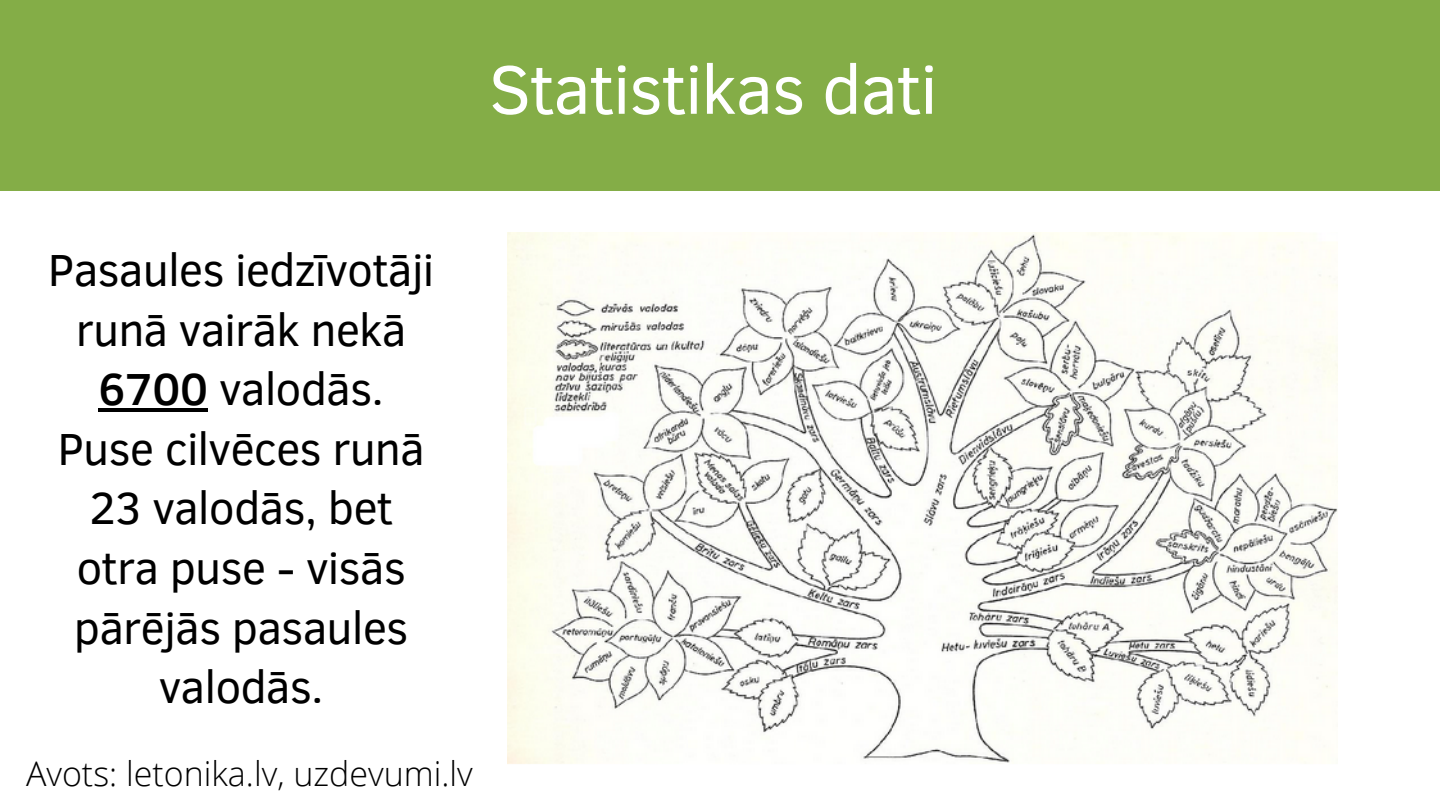
<style>
.page{position:relative;width:1440px;height:810px;background:#fff}
.page>*{position:absolute;margin:0;border:0;box-sizing:border-box;transform-origin:0 0}
.t1{font:70px "Clear Sans";letter-spacing:-.02em;color:#fff}
.t2{font:46.1px/59.6px "Clear Sans";letter-spacing:-.02em;color:#000;text-align:center}
.t3{font:300 34px "Open Sans";color:#000}
.s1{font-weight:500}
</style>
<div class="page">
<div style="left:0;top:0;width:1440px;height:190px;background:#84ad47"></div>
<hr style="left:98px;top:408px;width:110px;height:4px;background:#000">
<img style="left:508px;top:232px;width:830px;height:532px">
<p class="t1" style="left:489px;top:38px;width:450px">Statistikas dati</p>
<p class="t2" style="left:48px;top:238px;width:388px">Pasaules iedzīvotāji runā vairāk nekā<br><span class="s1">6700</span> valodās.<br>Puse cilvēces runā<br>23 valodās, bet otra puse - visās pārējās pasaules valodās.</p>
<p class="t3" style="left:26px;top:749px;width:448px">Avots: letonika.lv, uzdevumi.lv</p>
</div>
